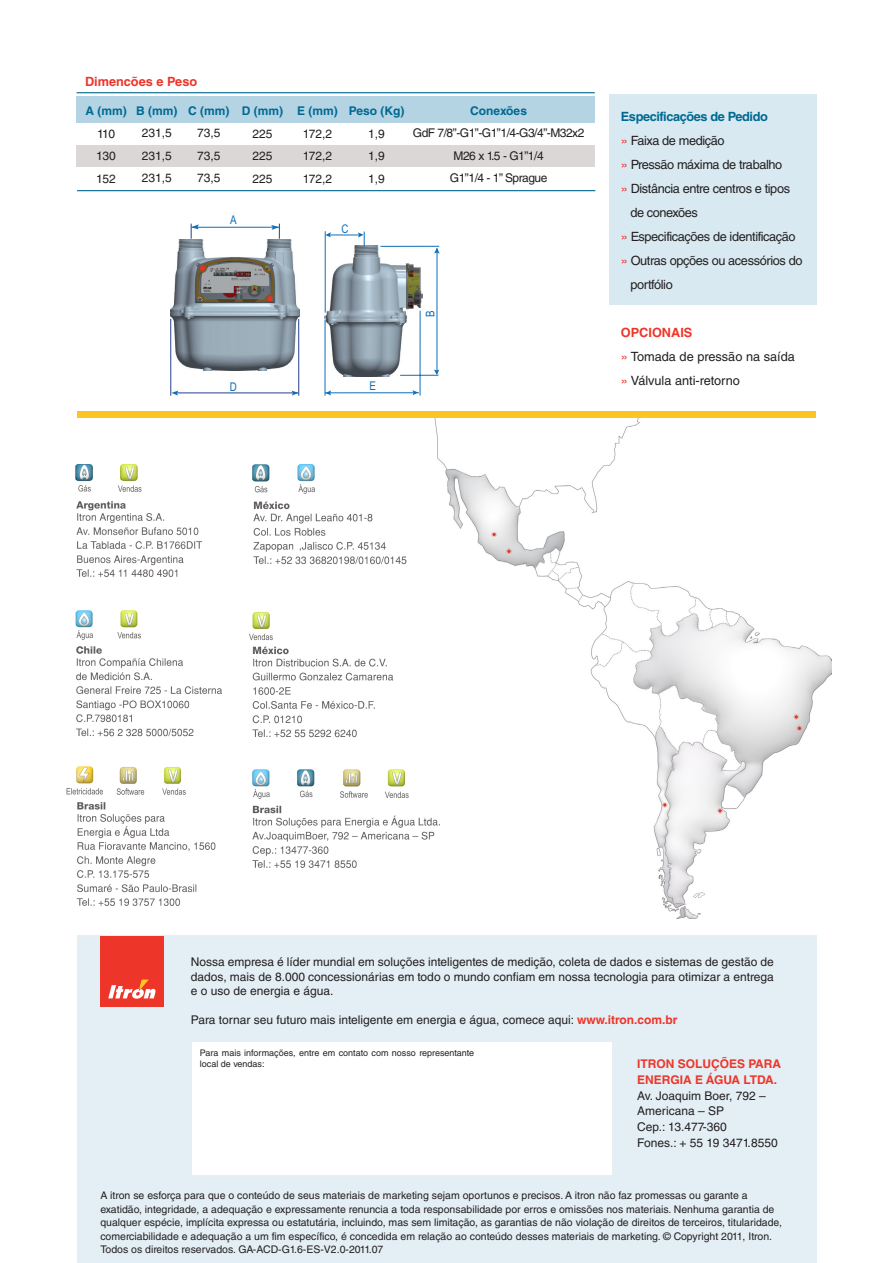
<style>
.page{position:relative;width:893px;height:1263px;background:#fff}
.page>*{position:absolute;margin:0;border:0;box-sizing:border-box;transform-origin:0 0}
.t1{font:12.75px "Helvetica LT Std";letter-spacing:-.03em;color:#231f20}
.t2{font:12.75px "Helvetica LT Std";color:#231f20}
.t3{font:700 12.75px "Helvetica LT Std";color:#ee3529}
.t4{font:700 12.75px "Helvetica LT Std";letter-spacing:-.03em;color:#006991}
.t5{font:12px/15.8px "Helvetica LT Std";color:#231f20;text-align:justify}
.t6{font:12px "Helvetica LT Std";letter-spacing:-.04em;color:#231f20}
.t7{font:700 12px "Helvetica LT Std";color:#006991}
.t8{font:700 12px/15.8px "Helvetica LT Std";color:#ee3529}
.t9{font:12px "Arial Narrow";color:#0f6eb8}
.t10{font:10.5px/13.5px "Helvetica LT Std";color:#231f20}
.t11{font:9px/10.8px "Helvetica LT Std";color:#231f20}
.s1{color:#ee3529}
.s2{font-weight:700;color:#ee3529}
</style>
<div class="page">
<img style="left:434px;top:418px;width:397px;height:500px">
<img style="left:249px;top:465px;width:191px;height:402px">
<div style="left:77px;top:935px;width:739px;height:328px;background:#e4eff5"></div>
<div style="left:100px;top:935px;width:63px;height:71px;background:#ee3529"></div>
<svg style="left:108px;top:979px;width:48px;height:20px"></svg>
<div style="left:609px;top:95px;width:208px;height:210px;background:#d8e9f1"></div>
<div style="left:77px;top:146px;width:518px;height:21px;background:#dad7d6"></div>
<div style="left:77px;top:96px;width:518px;height:27px;background:#b4d4e4"></div>
<hr style="left:77px;top:92px;width:518px;height:1px;background:#006991">
<hr style="left:77px;top:190px;width:518px;height:1px;background:#006991">
<div style="left:77px;top:411px;width:739px;height:7px;background:#fec422"></div>
<div style="left:192px;top:1042px;width:419px;height:132px;background:#fff"></div>
<img style="left:171px;top:240px;width:128px;height:130px">
<hr style="left:191px;top:227px;width:88px;height:1px;background:#0f6eb8">
<svg style="left:191px;top:224px;width:8px;height:15px"></svg>
<svg style="left:271px;top:224px;width:9px;height:15px"></svg>
<hr style="left:171px;top:319px;width:1px;height:77px;background:#253f8e">
<hr style="left:298px;top:319px;width:1px;height:77px;background:#253f8e">
<hr style="left:175px;top:393px;width:123px;height:1px;background:#253f8e">
<svg style="left:291px;top:390px;width:7px;height:6px"></svg>
<svg style="left:171px;top:390px;width:7px;height:6px"></svg>
<img style="left:324px;top:246px;width:99px;height:130px">
<hr style="left:380px;top:246px;width:59px;height:1px;background:#0f6eb8">
<hr style="left:420px;top:311px;width:1px;height:85px;background:#0f6eb8">
<hr style="left:325px;top:392px;width:94px;height:1px;background:#0f6eb8">
<hr style="left:325px;top:320px;width:1px;height:76px;background:#0f6eb8">
<hr style="left:400px;top:375px;width:38px;height:1px;background:#0f6eb8">
<hr style="left:437px;top:248px;width:1px;height:124px;background:#0f6eb8">
<hr style="left:325px;top:231px;width:1px;height:82px;background:#0f6eb8">
<hr style="left:328px;top:235px;width:32px;height:1px;background:#0f6eb8">
<svg style="left:412px;top:390px;width:6px;height:5px"></svg>
<svg style="left:326px;top:390px;width:5px;height:5px"></svg>
<svg style="left:434px;top:248px;width:6px;height:6px"></svg>
<svg style="left:325px;top:232px;width:6px;height:5px"></svg>
<svg style="left:434px;top:369px;width:5px;height:6px"></svg>
<svg style="left:358px;top:232px;width:7px;height:14px"></svg>
<img style="left:66px;top:465px;width:156px;height:441px">
<p class="t3" style="left:85px;top:73px;width:114px">Dimencões e Peso</p>
<p class="t7" style="left:85px;top:104px;width:43px">A (mm)</p>
<p class="t5" style="left:97px;top:126px;width:19px">110</p>
<p class="t5" style="left:96px;top:148px;width:21px">130</p>
<p class="t5" style="left:96px;top:171px;width:21px">152</p>
<p class="t7" style="left:188px;top:103px;width:43px">C (mm)</p>
<p class="t5" style="left:197px;top:125px;width:25px">73,5</p>
<p class="t5" style="left:197px;top:148px;width:25px">73,5</p>
<p class="t5" style="left:197px;top:170px;width:25px">73,5</p>
<p class="t7" style="left:136px;top:103px;width:43px">B (mm)</p>
<p class="t5" style="left:142px;top:125px;width:32px">231,5</p>
<p class="t5" style="left:142px;top:148px;width:32px">231,5</p>
<p class="t5" style="left:142px;top:170px;width:32px">231,5</p>
<p class="t7" style="left:242px;top:104px;width:43px">D (mm)</p>
<p class="t5" style="left:252px;top:126px;width:22px">225</p>
<p class="t5" style="left:252px;top:148px;width:22px">225</p>
<p class="t5" style="left:252px;top:171px;width:22px">225</p>
<p class="t9" style="left:230px;top:211px;width:8px">A</p>
<p class="t7" style="left:297px;top:104px;width:42px">E (mm)</p>
<p class="t5" style="left:303px;top:126px;width:31px">172,2</p>
<p class="t5" style="left:303px;top:148px;width:31px">172,2</p>
<p class="t5" style="left:303px;top:171px;width:31px">172,2</p>
<p class="t7" style="left:349px;top:104px;width:57px">Peso (Kg)</p>
<p class="t5" style="left:368px;top:126px;width:18px">1,9</p>
<p class="t5" style="left:368px;top:148px;width:18px">1,9</p>
<p class="t5" style="left:368px;top:171px;width:18px">1,9</p>
<p class="t7" style="left:470px;top:103px;width:58px">Conexões</p>
<p class="t6" style="left:413px;top:126px;width:173px">GdF 7/8”-G1”-G1”1/4-G3/4”-M32x2</p>
<p class="t5" style="left:454px;top:148px;width:92px">M26 x 1.5 - G1”1/4</p>
<p class="t6" style="left:450px;top:171px;width:99px">G1”1/4 - 1” Sprague</p>
<p class="t9" style="left:341px;top:220px;width:9px">C</p>
<p class="t9" style="left:230px;top:378px;width:9px">D</p>
<p class="t9" style="left:370px;top:377px;width:8px">E</p>
<p class="t9" style="left:421px;top:317px;width:8px;rotate:-90deg">B</p>
<p class="t4" style="left:621px;top:108px;width:149px">Especificações de Pedido</p>
<p class="t1" style="left:621px;top:133px;width:105px"><span class="s1">»</span> Faixa de medição</p>
<p class="t1" style="left:621px;top:157px;width:163px"><span class="s1">»</span> Pressão máxima de trabalho</p>
<p class="t1" style="left:621px;top:181px;width:171px"><span class="s1">»</span> Distância entre centros e tipos</p>
<p class="t1" style="left:630px;top:205px;width:69px">de conexões</p>
<p class="t1" style="left:621px;top:229px;width:176px"><span class="s1">»</span> Especificações de identificação</p>
<p class="t1" style="left:621px;top:253px;width:183px"><span class="s1">»</span> Outras opções ou acessórios do</p>
<p class="t1" style="left:630px;top:277px;width:44px">portfólio</p>
<p class="t3" style="left:621px;top:324px;width:73px">OPCIONAIS</p>
<p class="t2" style="left:621px;top:349px;width:176px"><span class="s1">»</span> Tomada de pressão na saída</p>
<p class="t2" style="left:621px;top:373px;width:121px"><span class="s1">»</span> Válvula anti-retorno</p>
<p class="t5" style="left:191px;top:955px;width:584px;line-height:14.2px">Nossa empresa é líder mundial em soluções inteligentes de medição, coleta de dados e sistemas de gestão de dados, mais de 8.000 concessionárias em todo o mundo confiam em nossa tecnologia para otimizar a entrega e o uso de energia e água.</p>
<p class="t5" style="left:191px;top:1011px;width:488px">Para tornar seu futuro mais inteligente em energia e água, comece aqui: <span class="s2">www.itron.com.br</span></p>
<p class="t8" style="left:637px;top:1056px;width:145px">ITRON SOLUÇÕES PARA<br>ENERGIA E ÁGUA LTDA.</p>
<p class="t5" style="left:637px;top:1087px;width:142px;text-align:left">Av. Joaquim Boer, 792 –<br>Americana – SP<br>Cep.: 13.477-360<br>Fones.: + 55 19 3471.8550</p>
<p class="t11" style="left:200px;top:1047px;width:276px">Para mais informações, entre em contato com nosso representante local de vendas:</p>
<p class="t10" style="left:100px;top:1189px;width:683px">A itron se esforça para que o conteúdo de seus materiais de marketing sejam oportunos e precisos. A itron não faz promessas ou garante a exatidão, integridade, a adequação e expressamente renuncia a toda responsabilidade por erros e omissões nos materiais. Nenhuma garantia de qualquer espécie, implícita expressa ou estatutária, incluindo, mas sem limitação, as garantias de não violação de direitos de terceiros, titularidade, comerciabilidade e adequação a um fim específico, é concedida em relação ao conteúdo desses materiais de marketing. © Copyright 2011, Itron.<br>Todos os direitos reservados. GA-ACD-G1.6-ES-V2.0-2011.07</p>
</div>
